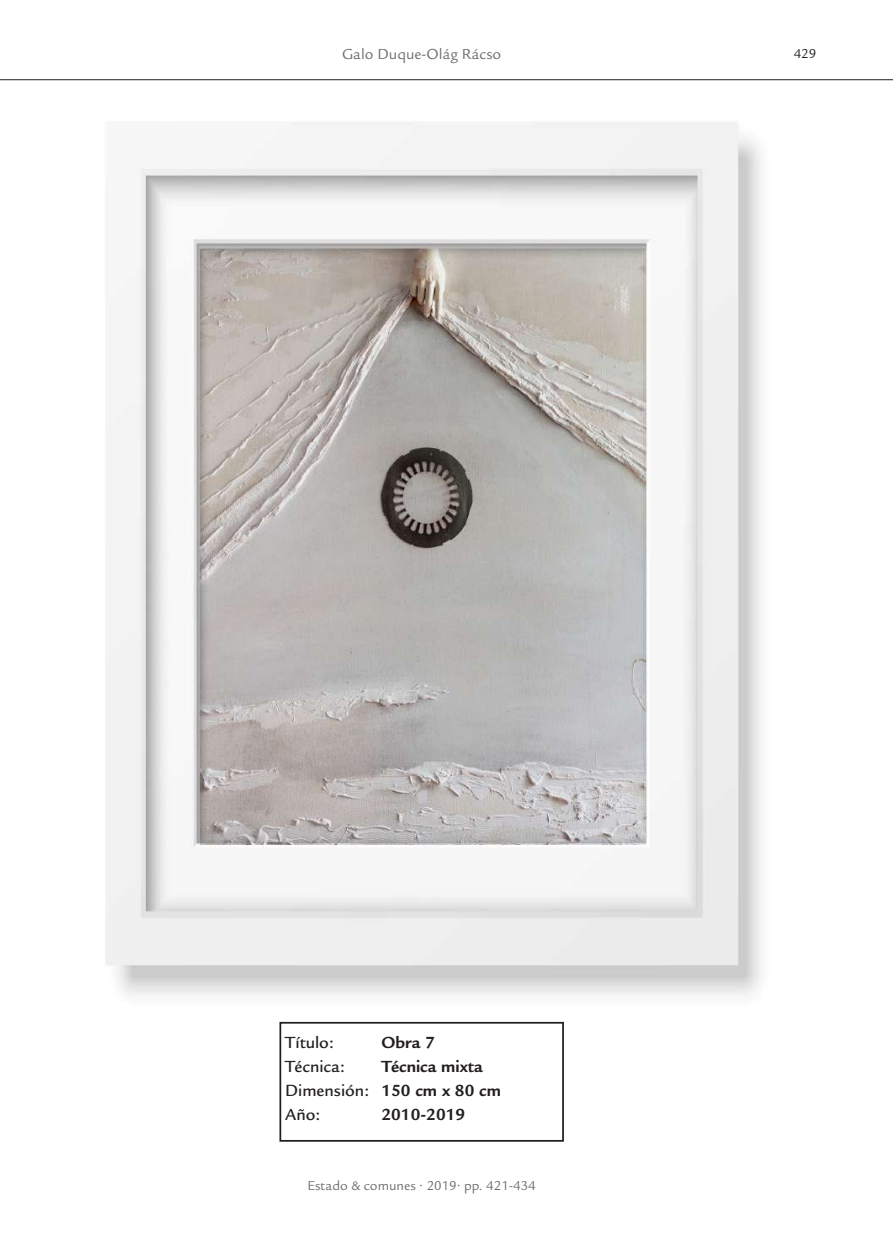
<style>
.page{position:relative;width:893px;height:1241px;background:#fff}
.page>*{position:absolute;margin:0;border:0;box-sizing:border-box;transform-origin:0 0}
.t1{font:700 17.5px/24.2px "Legacy Sans Std";color:#231f20}
.t2{font:500 17.5px "Legacy Sans Std";color:#231f20}
.t3{font:15.75px "Legacy Sans Std";color:#6c6d70}
.t4{font:14px "Legacy Sans Std";color:#6c6d70}
.t5{font:14px "Legacy Sans Std";color:#231f20}
.s1{font-weight:500}
</style>
<div class="page">
<hr style="left:0;top:79px;width:893px;height:1px;background:#231f20">
<img style="left:106px;top:122px;width:656px;height:874px">
<div style="left:279px;top:1021px;width:285px;height:120px;border:2px solid #231f20"></div>
<p class="t3" style="left:342px;top:45px;width:161px">Galo Duque-Olág Rácso</p>
<p class="t5" style="left:794px;top:46px;width:24px">429</p>
<p class="t2" style="left:285px;top:1031px;width:50px">Título:</p>
<p class="t1" style="left:381px;top:1029px;width:55px">Obra 7</p>
<p class="t2" style="left:285px;top:1056px;width:61px">Técnica:</p>
<p class="t1" style="left:285px;top:1054px;width:217px;text-indent:96px">Técnica mixta<br><span class="s1">Dimensión:</span> 150 cm x 80 cm<br><span class="s1">Año:</span></p>
<p class="t1" style="left:381px;top:1102px;width:85px">2010-2019</p>
<p class="t4" style="left:308px;top:1177px;width:230px">Estado &amp; comunes • 2019• pp. 421-434</p>
</div>
